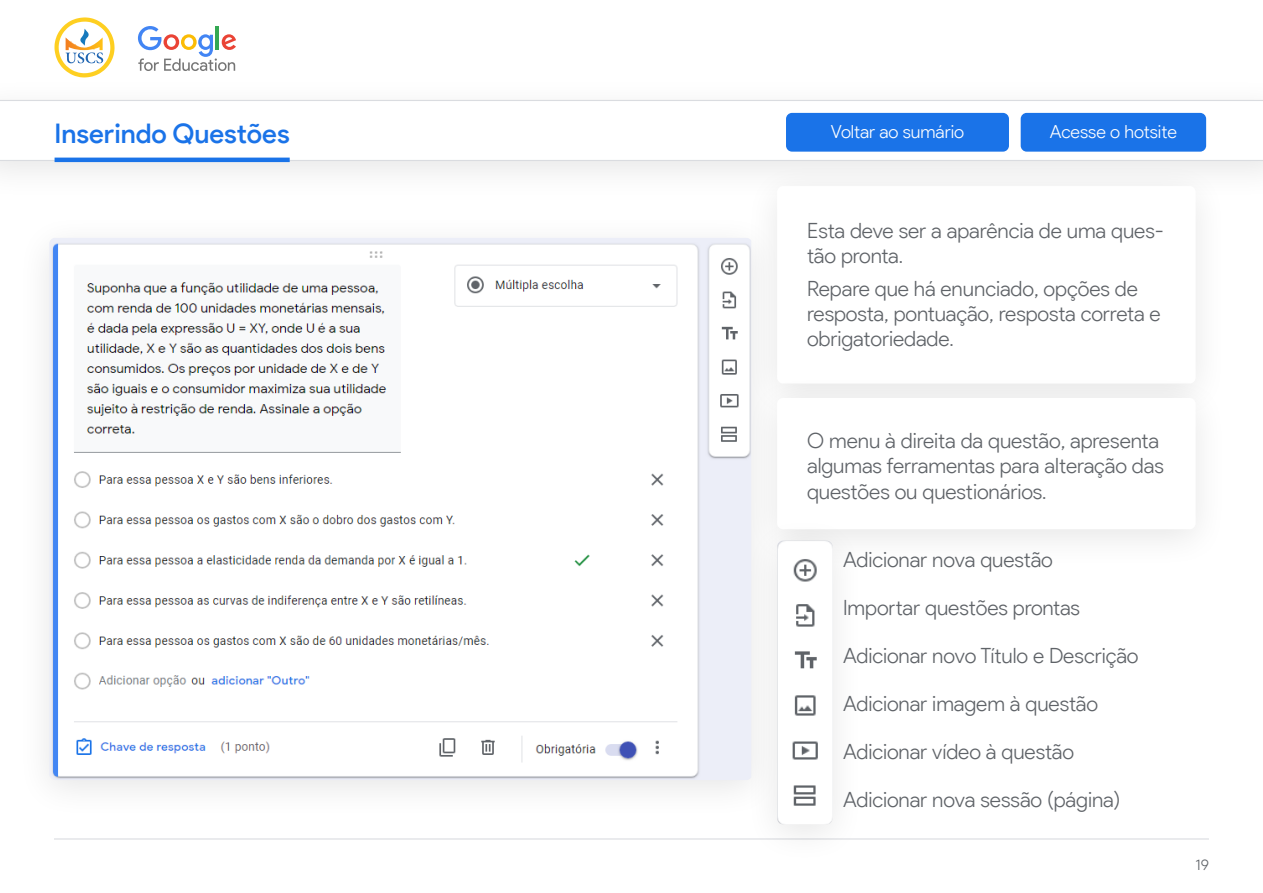
<style>
.page{position:relative;width:1263px;height:893px;background:#fff}
.page>*{position:absolute;margin:0;border:0;box-sizing:border-box;transform-origin:0 0}
.t1{font:500 27px "Product Sans";color:#1a73e8}
.t2{font:300 21px/25.2px "Product Sans";letter-spacing:-.005em;color:#5f6368}
.t3{font:300 18px "Product Sans";letter-spacing:-.005em;color:#fff}
.t4{font:300 15px "Product Sans";color:#5f6368}
</style>
<div class="page">
<svg style="left:138px;top:26px;width:98px;height:45px"></svg>
<svg style="left:54px;top:17px;width:61px;height:57px"></svg>
<svg style="left:0;top:100px;width:1263px;height:61px"></svg>
<hr style="left:54px;top:838px;width:1155px;height:1px;background:#dadce0">
<div style="left:786px;top:113px;width:223px;height:39px;background:#1a73e8;border-radius:6px"></div>
<div style="left:1021px;top:113px;width:185px;height:39px;background:#1a73e8;border-radius:6px"></div>
<hr style="left:55px;top:158px;width:235px;height:4px;background:#1a73e8">
<div style="left:744px;top:160px;width:485px;height:264px;background:#f5f5f5"></div>
<div style="left:777px;top:186px;width:419px;height:197px;background:#fff;border-radius:6px"></div>
<div style="left:744px;top:372px;width:485px;height:198px;background:#fafafa"></div>
<div style="left:777px;top:398px;width:419px;height:131px;background:#fff;border-radius:6px"></div>
<div style="left:16px;top:212px;width:769px;height:609px;background:#fbfbfb"></div>
<img style="left:49px;top:238px;width:702px;height:542px">
<div style="left:744px;top:515px;width:122px;height:350px;background:#f8f8f8"></div>
<img style="left:777px;top:540px;width:55px;height:284px">
<p class="t1" style="left:55px;top:117px;width:237px">Inserindo Questões</p>
<p class="t3" style="left:831px;top:120px;width:135px">Voltar ao sumário</p>
<p class="t3" style="left:1050px;top:120px;width:128px">Acesse o hotsite</p>
<p class="t2" style="left:807px;top:218px;width:358px">Esta deve ser a aparência de uma ques&shy;tão pronta.</p>
<p class="t2" style="left:807px;top:276px;width:355px">Repare que há enunciado, opções de resposta, pontuação, resposta correta e obrigatoriedade.</p>
<p class="t2" style="left:807px;top:428px;width:358px">O menu à direita da questão, apresenta algumas ferramentas para alteração das questões ou questionários.</p>
<p class="t2" style="left:843px;top:547px;width:211px">Adicionar nova questão</p>
<p class="t2" style="left:843px;top:595px;width:238px">Importar questões prontas</p>
<p class="t2" style="left:843px;top:643px;width:297px">Adicionar novo Título e Descrição</p>
<p class="t2" style="left:843px;top:691px;width:257px">Adicionar imagem à questão</p>
<p class="t2" style="left:843px;top:739px;width:233px">Adicionar vídeo à questão</p>
<p class="t2" style="left:843px;top:787px;width:279px">Adicionar nova sessão (página)</p>
<p class="t4" style="left:1195px;top:856px;width:15px">19</p>
</div>
